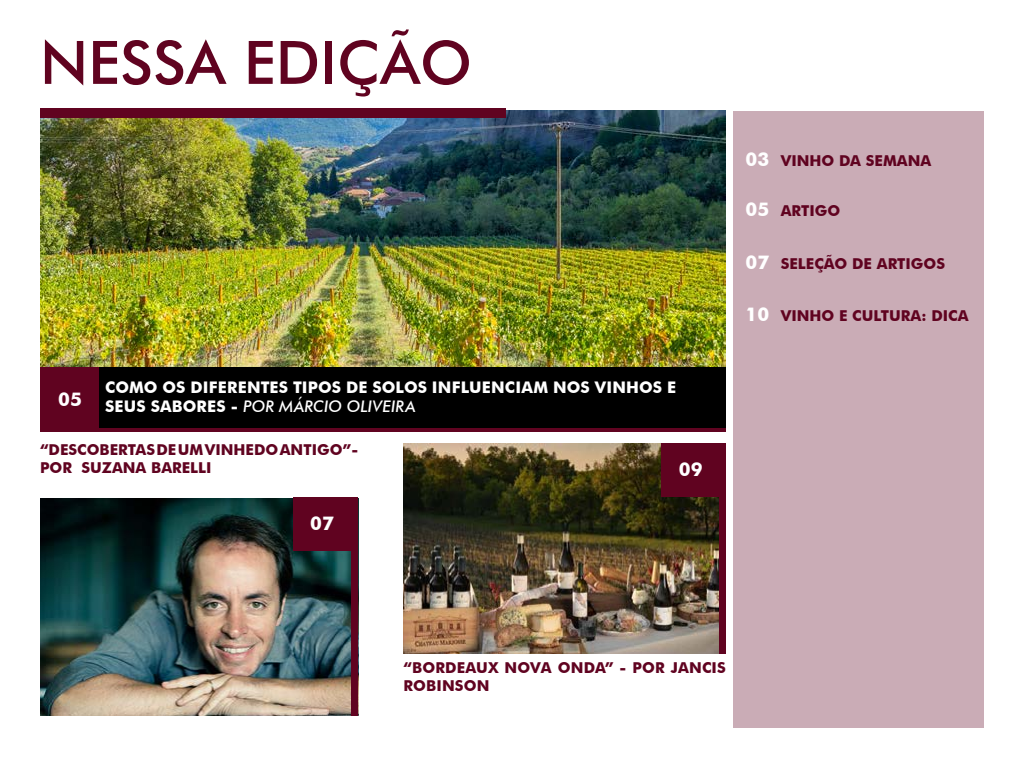
<style>
.page{position:relative;width:1024px;height:768px;background:#fff}
.page>*{position:absolute;margin:0;border:0;box-sizing:border-box;transform-origin:0 0}
.t1{font:500 60px "Futura BT";color:#600320}
.t2{font:700 19px "Futura BT";color:#fff}
.t3{font:700 16px/19.2px "Futura BT";letter-spacing:.01em;color:#fff}
.t4{font:700 15px/18px "Futura BT";color:#600320}
.s1{font-weight:500;font-style:italic}
.s2{font-size:19px;color:#fff}
</style>
<div class="page">
<img style="left:403px;top:444px;width:316px;height:210px">
<div style="left:733px;top:111px;width:251px;height:617px;background:#caacb6"></div>
<img style="left:40px;top:110px;width:686px;height:257px">
<svg style="left:100px;top:427px;width:626px;height:4px;background:#480218"></svg>
<div style="left:40px;top:367px;width:60px;height:64px;background:#600320"></div>
<div style="left:662px;top:444px;width:58px;height:53px;background:#600320"></div>
<img style="left:40px;top:499px;width:311px;height:217px">
<div style="left:293px;top:497px;width:58px;height:54px;background:#600320"></div>
<div style="left:351px;top:497px;width:7px;height:219px;background:#600320"></div>
<div style="left:719px;top:444px;width:7px;height:210px;background:#600320"></div>
<div style="left:99px;top:367px;width:627px;height:60px;background:#000"></div>
<div style="left:40px;top:109px;width:466px;height:9px;background:#600320"></div>
<h1 class="t1" style="left:40px;top:26px;width:434px">NESSA EDIÇÃO</h1>
<p class="t3" style="left:105px;top:377px;width:573px">COMO OS DIFERENTES TIPOS DE SOLOS INFLUENCIAM NOS VINHOS E<br>SEUS SABORES - <span class="s1">POR MÁRCIO OLIVEIRA</span></p>
<p class="t4" style="left:40px;top:441px;width:320px">“DESCOBERTAS DE UM VINHEDO ANTIGO”-<br>POR SUZANA BARELLI</p>
<p class="t2" style="left:58px;top:388px;width:25px">05</p>
<p class="t2" style="left:679px;top:458px;width:25px">09</p>
<p class="t2" style="left:310px;top:511px;width:25px">07</p>
<p class="t4" style="left:746px;top:152px;width:187px"><span class="s2">03</span> VINHO DA SEMANA</p>
<p class="t4" style="left:746px;top:202px;width:96px"><span class="s2">05</span> ARTIGO</p>
<p class="t4" style="left:746px;top:254px;width:201px"><span class="s2">07</span> SELEÇÃO DE ARTIGOS</p>
<p class="t4" style="left:746px;top:307px;width:224px"><span class="s2">10</span> VINHO E CULTURA: DICA</p>
<p class="t4" style="left:403px;top:658px;width:324px">“BORDEAUX NOVA ONDA” - POR JANCIS<br>ROBINSON</p>
</div>
